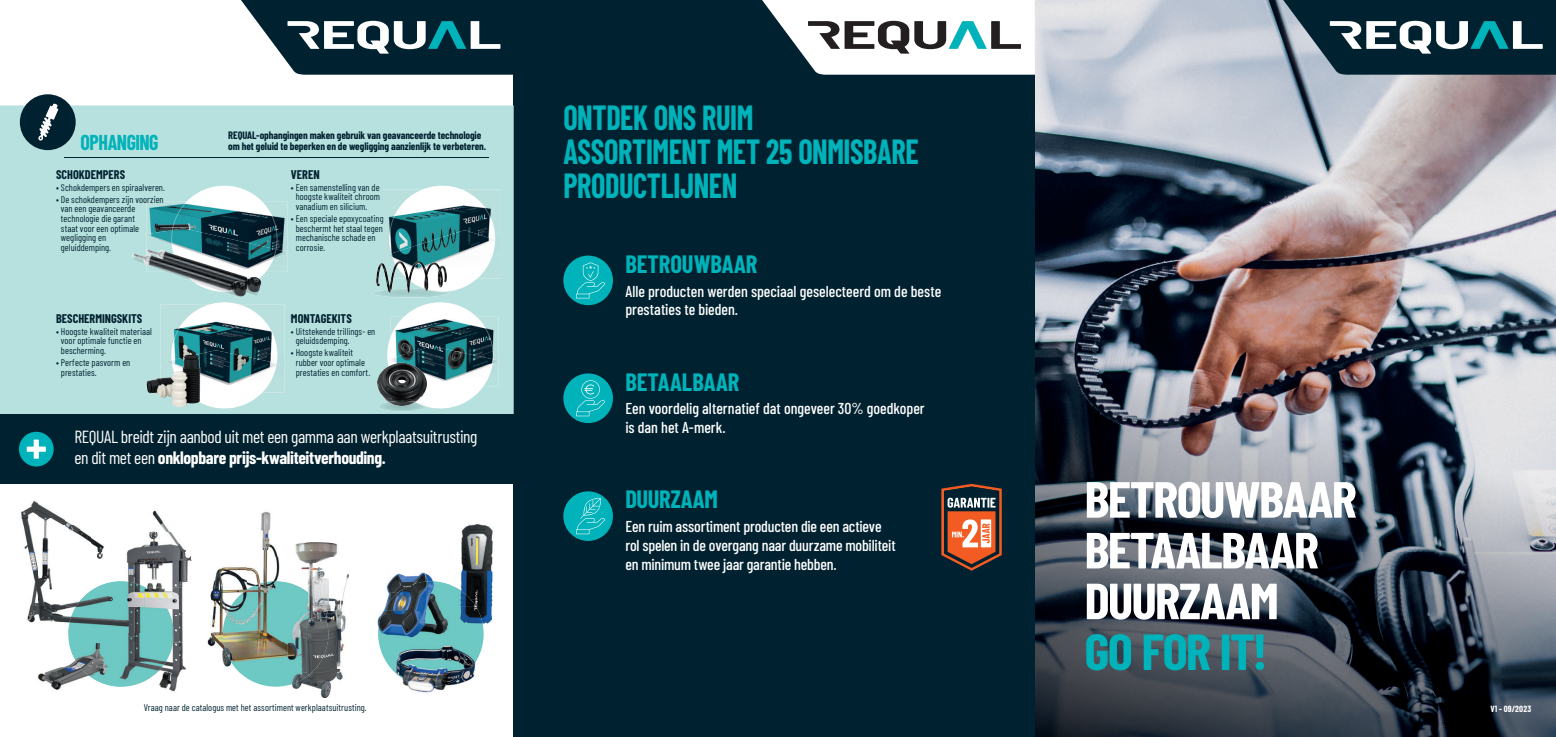
<style>
.page{position:relative;width:1556px;height:737px;background:#fff}
.page>*{position:absolute;margin:0;border:0;box-sizing:border-box;transform-origin:0 0}
.t1{font:700 50.75px/50.8px "Barlow Condensed";letter-spacing:-.03em;color:#fff;scale:1.05 1}
.t2{font:700 50.75px "Barlow Condensed";letter-spacing:-.035em;color:#00b2b9;scale:1.05 1}
.t3{font:700 34.12px/34.1px "Barlow Condensed";letter-spacing:-.015em;color:#00b2b9;scale:.89 1}
.t4{font:700 24.5px "Barlow Condensed";color:#00b2b9}
.t5{font:700 21px "Barlow Condensed";letter-spacing:-.025em;color:#00b2b9;scale:.95 1}
.t6{font:17.5px/20.1px "Barlow Condensed";letter-spacing:-.02em;color:#fff}
.t7{font:500 15.75px/18.9px "Barlow Condensed";letter-spacing:-.005em;color:#fff}
.t8{font:700 12.25px "Barlow Condensed";color:#002230}
.t9{font:700 10.5px "Barlow Condensed";letter-spacing:-.01em;color:#002230}
.t10{font:9.62px/9.6px "Barlow Condensed";letter-spacing:.005em;color:#002230}
.t11{font:700 8.75px "Barlow Condensed";letter-spacing:.02em;color:#fff}
.s1{font-weight:700}
</style>
<div class="page">
<img style="left:1034px;top:0;width:521px;height:737px">
<div style="left:513px;top:0;width:521px;height:737px;background:#002230"></div>
<svg style="left:241px;top:0;width:272px;height:74px"></svg>
<svg style="left:762px;top:0;width:272px;height:74px;background:#c5ccce"></svg>
<div style="left:0;top:105px;width:513px;height:309px;background:#b7e1de"></div>
<div style="left:291px;top:215px;width:92px;height:9px;background:#b7e1de"></div>
<div style="left:296px;top:225px;width:87px;height:8px;background:#b7e1de"></div>
<div style="left:0;top:414px;width:513px;height:70px;background:#002230"></div>
<div style="left:68px;top:581px;width:106px;height:105px;background:#6dc9c4;border-radius:50%"></div>
<div style="left:223px;top:581px;width:105px;height:105px;background:#6dc9c4;border-radius:50%"></div>
<div style="left:378px;top:581px;width:105px;height:105px;background:#6dc9c4;border-radius:50%"></div>
<img style="left:408px;top:686px;width:38px;height:7px">
<img style="left:392px;top:645px;width:84px;height:41px">
<img style="left:460px;top:524px;width:33px;height:75px">
<img style="left:476px;top:599px;width:17px;height:25px">
<img style="left:455px;top:587px;width:20px;height:19px">
<img style="left:460px;top:606px;width:23px;height:19px">
<img style="left:307px;top:542px;width:41px;height:71px">
<img style="left:318px;top:613px;width:28px;height:84px">
<img style="left:287px;top:685px;width:31px;height:5px">
<img style="left:307px;top:591px;width:21px;height:63px">
<img style="left:288px;top:654px;width:36px;height:31px">
<img style="left:261px;top:512px;width:17px;height:45px">
<img style="left:210px;top:567px;width:37px;height:47px">
<img style="left:247px;top:557px;width:33px;height:24px">
<img style="left:207px;top:614px;width:16px;height:47px">
<img style="left:223px;top:581px;width:84px;height:91px">
<img style="left:287px;top:542px;width:20px;height:49px">
<img style="left:21px;top:501px;width:54px;height:25px">
<img style="left:23px;top:526px;width:81px;height:53px">
<img style="left:30px;top:579px;width:46px;height:27px">
<img style="left:27px;top:606px;width:49px;height:17px">
<img style="left:76px;top:590px;width:16px;height:17px">
<img style="left:92px;top:581px;width:52px;height:26px">
<img style="left:68px;top:607px;width:73px;height:26px">
<img style="left:386px;top:572px;width:39px;height:17px">
<img style="left:425px;top:573px;width:8px;height:8px">
<img style="left:384px;top:589px;width:18px;height:21px">
<img style="left:402px;top:581px;width:48px;height:29px">
<img style="left:378px;top:610px;width:70px;height:30px">
<img style="left:144px;top:510px;width:43px;height:77px">
<img style="left:169px;top:587px;width:14px;height:28px">
<img style="left:174px;top:615px;width:9px;height:27px">
<img style="left:166px;top:642px;width:20px;height:28px">
<img style="left:117px;top:670px;width:64px;height:22px">
<img style="left:144px;top:586px;width:25px;height:25px">
<img style="left:116px;top:611px;width:58px;height:50px">
<img style="left:117px;top:661px;width:49px;height:25px">
<img style="left:187px;top:556px;width:5px;height:26px">
<img style="left:116px;top:545px;width:28px;height:41px">
<img style="left:37px;top:667px;width:79px;height:23px">
<img style="left:69px;top:643px;width:48px;height:43px">
<img style="left:146px;top:230px;width:142px;height:28px">
<img style="left:277px;top:360px;width:3px;height:6px">
<img style="left:371px;top:289px;width:78px;height:8px">
<svg style="left:383px;top:186px;width:112px;height:106px"></svg>
<img style="left:376px;top:261px;width:69px;height:32px">
<img style="left:145px;top:386px;width:2px;height:8px">
<svg style="left:171px;top:302px;width:106px;height:106px"></svg>
<img style="left:377px;top:363px;width:10px;height:39px">
<img style="left:378px;top:402px;width:48px;height:9px">
<svg style="left:387px;top:302px;width:114px;height:106px"></svg>
<img style="left:388px;top:401px;width:27px;height:5px">
<img style="left:147px;top:355px;width:44px;height:42px">
<img style="left:248px;top:293px;width:12px;height:3px">
<svg style="left:171px;top:186px;width:106px;height:106px"></svg>
<img style="left:146px;top:249px;width:115px;height:44px">
<img style="left:132px;top:253px;width:116px;height:44px">
<div style="left:19px;top:432px;width:35px;height:34px;background:#00b2b9;border-radius:50%"></div>
<svg style="left:27px;top:439px;width:19px;height:19px"></svg>
<svg style="left:1273px;top:0;width:282px;height:74px;background:#314f5c"></svg>
<hr style="left:64px;top:157px;width:425px;height:1px;background:#002230">
<div style="left:20px;top:94px;width:56px;height:56px;background:#002230;border-radius:50%"></div>
<svg style="left:38px;top:103px;width:20px;height:38px"></svg>
<div style="left:563px;top:373px;width:50px;height:50px;background:#00b2b9;border-radius:50%"></div>
<svg style="left:576px;top:380px;width:29px;height:36px"></svg>
<div style="left:563px;top:255px;width:50px;height:50px;background:#00b2b9;border-radius:50%"></div>
<svg style="left:576px;top:262px;width:29px;height:36px"></svg>
<div style="left:563px;top:491px;width:50px;height:50px;background:#00b2b9;border-radius:50%"></div>
<svg style="left:576px;top:498px;width:29px;height:36px"></svg>
<svg style="left:941px;top:484px;width:60px;height:86px"></svg>
<p class="t9" style="left:228px;top:127px;width:254px">REQUAL-ophangingen maken gebruik van geavanceerde technologie</p>
<h3 class="t5" style="left:81px;top:128px;width:83px">OPHANGING</h3>
<p class="t9" style="left:228px;top:139px;width:259px">om het geluid te beperken en de wegligging aanzienlijk te verbeteren.</p>
<p class="t8" style="left:56px;top:165px;width:70px">SCHOKDEMPERS</p>
<p class="t10" style="left:56px;top:182px;width:110px">• Schokdempers en spiraalveren.</p>
<p class="t10" style="left:61px;top:194px;width:104px;text-indent:-5px">• De schokdempers zijn voorzien van een geavanceerde technologie die garant<br>staat voor een optimale wegligging en<br>geluiddemping.</p>
<p class="t8" style="left:56px;top:309px;width:88px">BESCHERMINGSKITS</p>
<p class="t10" style="left:61px;top:326px;width:93px;text-indent:-5px">• Hoogste kwaliteit materiaal voor optimale functie en bescherming.</p>
<p class="t10" style="left:61px;top:357px;width:71px;text-indent:-5px">• Perfecte pasvorm en prestaties.</p>
<p class="t8" style="left:291px;top:165px;width:30px">VEREN</p>
<p class="t10" style="left:296px;top:182px;width:86px;text-align:justify;text-indent:-5px">• Een samenstelling van de hoogste kwaliteit chroom vanadium en silicium.</p>
<p class="t10" style="left:296px;top:213px;width:89px;text-indent:-5px">• Een speciale epoxycoating beschermt het staal tegen mechanische schade en corrosie.</p>
<p class="t8" style="left:291px;top:309px;width:62px">MONTAGEKITS</p>
<p class="t10" style="left:296px;top:326px;width:81px;text-indent:-5px">• Uitstekende trillings- en geluidsdemping.</p>
<p class="t10" style="left:296px;top:347px;width:76px;text-indent:-5px">• Hoogste kwaliteit rubber voor optimale prestaties en comfort.</p>
<h3 class="t6" style="left:74px;top:426px;width:404px">REQUAL breidt zijn aanbod uit met een gamma aan werkplaatsuitrusting en dit met een <span class="s1">onklopbare prijs-kwaliteitverhouding.</span></h3>
<p class="t10" style="left:144px;top:702px;width:224px">Vraag naar de catalogus met het assortiment werkplaatsuitrusting.</p>
<h2 class="t3" style="left:563px;top:98px;width:401px">ONTDEK ONS RUIM<br>ASSORTIMENT MET 25 ONMISBARE<br>PRODUCTLIJNEN</h2>
<h3 class="t4" style="left:625px;top:246px;width:134px">BETROUWBAAR</h3>
<h3 class="t7" style="left:625px;top:280px;width:317px">Alle producten werden speciaal geselecteerd om de beste prestaties te bieden.</h3>
<h3 class="t4" style="left:625px;top:364px;width:115px">BETAALBAAR</h3>
<h3 class="t7" style="left:625px;top:398px;width:301px">Een voordelig alternatief dat ongeveer 30% goedkoper is dan het A-merk.</h3>
<h3 class="t4" style="left:625px;top:482px;width:94px">DUURZAAM</h3>
<h3 class="t7" style="left:625px;top:516px;width:272px">Een ruim assortiment producten die een actieve rol spelen in de overgang naar duurzame mobiliteit en minimum twee jaar garantie hebben.</h3>
<h1 class="t1" style="left:1084px;top:471px;width:261px">BETROUWBAAR<br>BETAALBAAR<br>DUURZAAM</h1>
<h1 class="t2" style="left:1084px;top:615px;width:176px">GO FOR IT!</h1>
<p class="t11" style="left:1490px;top:702px;width:42px">V1 - 09/2023</p>
</div>
